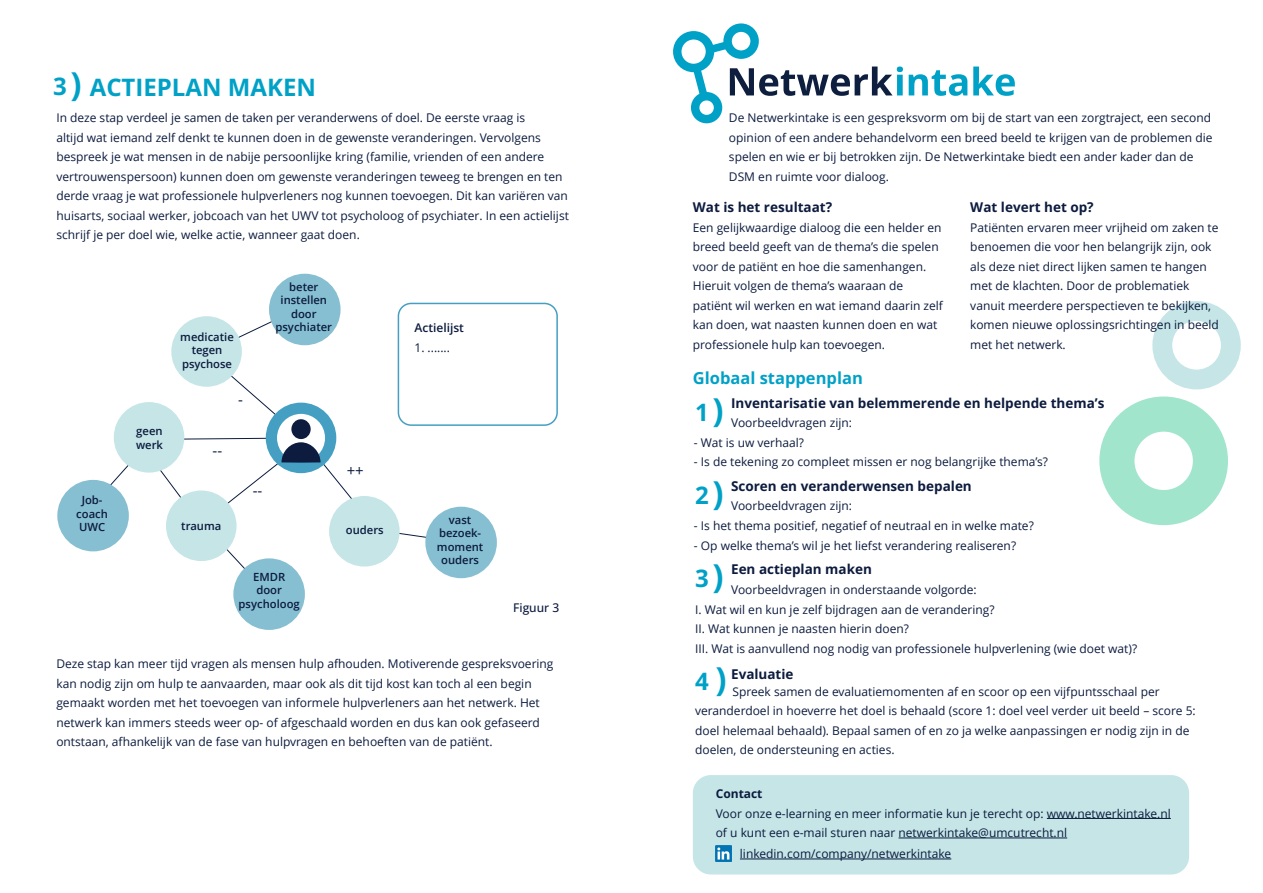
<style>
.page{position:relative;width:1263px;height:893px;background:#fff}
.page>*{position:absolute;margin:0;border:0;box-sizing:border-box;transform-origin:0 0}
.t1{font:700 33px "Open Sans";color:#00a1c7}
.t2{font:700 24px "Open Sans";color:#00a1c7}
.t3{font:700 16.5px "Open Sans";color:#00a1c7}
.t4{font:15px "Open Sans";color:#0c1b3e}
.t5{font:700 13.5px "Open Sans";color:#0c1b3e}
.t6{font:12px/19.5px "Open Sans";color:#0c1b3e}
.t7{font:600 12px "Open Sans";color:#0c1b3e}
.t8{font:500 12px "Open Sans";color:#0c1b3e}
.t9{font:700 12px "Open Sans";color:#0c1b3e}
.t10{font:600 11.25px/13.5px "Open Sans";color:#0c1b3e;text-align:center}
</style>
<div class="page">
<div style="left:1152px;top:301px;width:89px;height:88px;border:20px solid #c5e5e7;border-radius:50%"></div>
<div style="left:1099px;top:396px;width:129px;height:129px;border:35px solid #a2e5cd;border-radius:50%"></div>
<div style="left:673px;top:31px;width:41px;height:41px;border:8px solid #00a1c7;border-radius:50%"></div>
<div style="left:723px;top:23px;width:36px;height:36px;border:8px solid #00a1c7;border-radius:50%"></div>
<div style="left:691px;top:92px;width:31px;height:31px;border:8px solid #00a1c7;border-radius:50%"></div>
<svg style="left:687px;top:36px;width:328px;height:71px"></svg>
<svg style="left:234px;top:316px;width:48px;height:22px"></svg>
<svg style="left:220px;top:550px;width:25px;height:19px"></svg>
<svg style="left:400px;top:533px;width:26px;height:5px"></svg>
<svg style="left:225px;top:357px;width:52px;height:59px"></svg>
<div style="left:266px;top:403px;width:70px;height:70px;border:11px solid #459fc3;border-radius:50%"></div>
<div style="left:291px;top:419px;width:20px;height:20px;background:#0c1b3e;border-radius:50%"></div>
<svg style="left:92px;top:437px;width:267px;height:73px"></svg>
<div style="left:171px;top:316px;width:71px;height:71px;background:#c5e5e7;border-radius:50%"></div>
<div style="left:114px;top:402px;width:70px;height:71px;background:#c5e5e7;border-radius:50%"></div>
<div style="left:166px;top:490px;width:71px;height:71px;background:#c5e5e7;border-radius:50%"></div>
<div style="left:329px;top:496px;width:71px;height:70px;background:#c5e5e7;border-radius:50%"></div>
<div style="left:398px;top:303px;width:160px;height:123px;border:2px solid #459fc3;border-radius:13px"></div>
<div style="left:269px;top:274px;width:72px;height:71px;background:#86bfd1;border-radius:50%"></div>
<div style="left:57px;top:480px;width:72px;height:71px;background:#86bfd1;border-radius:50%"></div>
<div style="left:233px;top:558px;width:72px;height:72px;background:#86bfd1;border-radius:50%"></div>
<div style="left:425px;top:507px;width:72px;height:71px;background:#86bfd1;border-radius:50%"></div>
<div style="left:693px;top:775px;width:496px;height:99px;background:#c5e5e7;border-radius:18px"></div>
<hr style="left:1047px;top:818px;width:124px;height:1px;background:#0c1b3e">
<hr style="left:898px;top:838px;width:169px;height:1px;background:#0c1b3e">
<hr style="left:740px;top:859px;width:211px;height:1px;background:#0c1b3e">
<img style="left:716px;top:845px;width:16px;height:17px">
<p class="t2" style="left:53px;top:70px;width:15px">3</p>
<p class="t1" style="left:71px;top:62px;width:13px">)</p>
<p class="t2" style="left:90px;top:71px;width:228px">ACTIEPLAN MAKEN</p>
<p class="t6" style="left:56px;top:108px;width:514px">In deze stap verdeel je samen de taken per veranderwens of doel. De eerste vraag is<br>altijd wat iemand zelf denkt te kunnen doen in de gewenste veranderingen. Vervolgens bespreek je wat mensen in de nabije persoonlijke kring (familie, vrienden of een andere vertrouwenspersoon) kunnen doen om gewenste veranderingen teweeg te brengen en ten derde vraag je wat professionele hulpverleners nog kunnen toevoegen. Dit kan variëren van huisarts, sociaal werker, jobcoach van het UWV tot psycholoog of psychiater. In een actielijst schrijf je per doel wie, welke actie, wanneer gaat doen.</p>
<p class="t10" style="left:82px;top:493px;width:22px">Job-</p>
<p class="t10" style="left:76px;top:507px;width:33px">coach</p>
<p class="t10" style="left:79px;top:520px;width:28px">UWC</p>
<p class="t10" style="left:136px;top:424px;width:28px">geen</p>
<p class="t10" style="left:136px;top:438px;width:28px">werk</p>
<p class="t10" style="left:180px;top:330px;width:55px">medicatie</p>
<p class="t10" style="left:192px;top:343px;width:32px">tegen</p>
<p class="t10" style="left:182px;top:357px;width:52px">psychose</p>
<p class="t4" style="left:238px;top:389px;width:6px">-</p>
<p class="t10" style="left:275px;top:280px;width:58px">beter instellen door psychiater</p>
<p class="t4" style="left:213px;top:440px;width:11px">--</p>
<p class="t10" style="left:181px;top:518px;width:41px">trauma</p>
<p class="t4" style="left:253px;top:480px;width:11px">--</p>
<p class="t10" style="left:253px;top:570px;width:34px">EMDR</p>
<p class="t10" style="left:256px;top:583px;width:27px">door</p>
<p class="t10" style="left:239px;top:597px;width:63px">psycholoog</p>
<p class="t4" style="left:347px;top:461px;width:19px">++</p>
<p class="t10" style="left:346px;top:523px;width:39px">ouders</p>
<p class="t7" style="left:414px;top:320px;width:51px">Actielijst</p>
<p class="t6" style="left:414px;top:337px;width:37px">1. .......</p>
<p class="t10" style="left:449px;top:513px;width:24px">vast</p>
<p class="t10" style="left:439px;top:526px;width:44px">bezoek-</p>
<p class="t10" style="left:437px;top:540px;width:48px">moment</p>
<p class="t10" style="left:441px;top:553px;width:39px">ouders</p>
<p class="t8" style="left:513px;top:599px;width:48px">Figuur 3</p>
<p class="t6" style="left:56px;top:654px;width:499px">Deze stap kan meer tijd vragen als mensen hulp afhouden. Motiverende gespreksvoering kan nodig zijn om hulp te aanvaarden, maar ook als dit tijd kost kan toch al een begin gemaakt worden met het toevoegen van informele hulpverleners aan het netwerk. Het netwerk kan immers steeds weer op- of afgeschaald worden en dus kan ook gefaseerd ontstaan, afhankelijk van de fase van hulpvragen en behoeften van de patiënt.</p>
<p class="t6" style="left:729px;top:108px;width:485px">De Netwerkintake is een gespreksvorm om bij de start van een zorgtraject, een second opinion of een andere behandelvorm een breed beeld te krijgen van de problemen die spelen en wie er bij betrokken zijn. De Netwerkintake biedt een ander kader dan de DSM en ruimte voor dialoog.</p>
<p class="t5" style="left:693px;top:198px;width:141px">Wat is het resultaat?</p>
<p class="t6" style="left:693px;top:217px;width:252px">Een gelijkwaardige dialoog die een helder en breed beeld geeft van de thema’s die spelen voor de patiënt en hoe die samenhangen.<br>Hieruit volgen de thema’s waaraan de patiënt wil werken en wat iemand daarin zelf kan doen, wat naasten kunnen doen en wat professionele hulp kan toevoegen.</p>
<p class="t5" style="left:970px;top:198px;width:125px">Wat levert het op?</p>
<p class="t6" style="left:970px;top:217px;width:250px">Patiënten ervaren meer vrijheid om zaken te benoemen die voor hen belangrijk zijn, ook als deze niet direct lijken samen te hangen met de klachten. Door de problematiek vanuit meerdere perspectieven te bekijken, komen nieuwe oplossingsrichtingen in beeld met het netwerk.</p>
<p class="t3" style="left:693px;top:367px;width:171px">Globaal stappenplan</p>
<p class="t5" style="left:731px;top:394px;width:375px">Inventarisatie van belemmerende en helpende thema’s</p>
<p class="t1" style="left:712px;top:387px;width:13px">)</p>
<p class="t2" style="left:695px;top:396px;width:15px">1</p>
<p class="t6" style="left:731px;top:413px;width:122px">Voorbeeldvragen zijn:</p>
<p class="t6" style="left:694px;top:432px;width:112px">- Wat is uw verhaal?</p>
<p class="t6" style="left:694px;top:452px;width:356px">- Is de tekening zo compleet missen er nog belangrijke thema’s?</p>
<p class="t5" style="left:731px;top:477px;width:242px">Scoren en veranderwensen bepalen</p>
<p class="t6" style="left:731px;top:496px;width:122px">Voorbeeldvragen zijn:</p>
<p class="t6" style="left:694px;top:516px;width:341px">- Is het thema positief, negatief of neutraal en in welke mate?</p>
<p class="t6" style="left:694px;top:535px;width:324px">- Op welke thema’s wil je het liefst verandering realiseren?</p>
<p class="t5" style="left:731px;top:560px;width:142px">Een actieplan maken</p>
<p class="t6" style="left:731px;top:579px;width:247px">Voorbeeldvragen in onderstaande volgorde:</p>
<p class="t6" style="left:695px;top:599px;width:301px">I. Wat wil en kun je zelf bijdragen aan de verandering?</p>
<p class="t6" style="left:695px;top:619px;width:215px">II. Wat kunnen je naasten hierin doen?</p>
<p class="t6" style="left:695px;top:638px;width:443px">III. Wat is aanvullend nog nodig van professionele hulpverlening (wie doet wat)?</p>
<p class="t5" style="left:731px;top:664px;width:64px">Evaluatie</p>
<p class="t1" style="left:712px;top:470px;width:13px">)</p>
<p class="t2" style="left:695px;top:479px;width:15px">2</p>
<p class="t1" style="left:712px;top:554px;width:13px">)</p>
<p class="t2" style="left:695px;top:562px;width:15px">3</p>
<p class="t1" style="left:715px;top:656px;width:13px">)</p>
<p class="t2" style="left:695px;top:665px;width:15px">4</p>
<p class="t6" style="left:695px;top:681px;width:502px;text-indent:37px">Spreek samen de evaluatiemomenten af en scoor op een vijfpuntsschaal per veranderdoel in hoeverre het doel is behaald (score 1: doel veel verder uit beeld – score 5: doel helemaal behaald). Bepaal samen of en zo ja welke aanpassingen er nodig zijn in de doelen, de ondersteuning en acties.</p>
<p class="t9" style="left:716px;top:785px;width:48px">Contact</p>
<p class="t6" style="left:716px;top:803px;width:457px">Voor onze e-learning en meer informatie kun je terecht op: www.netwerkintake.nl of u kunt een e-mail sturen naar netwerkintake@umcutrecht.nl</p>
<p class="t6" style="left:740px;top:844px;width:213px">linkedin.com/company/netwerkintake</p>
</div>
